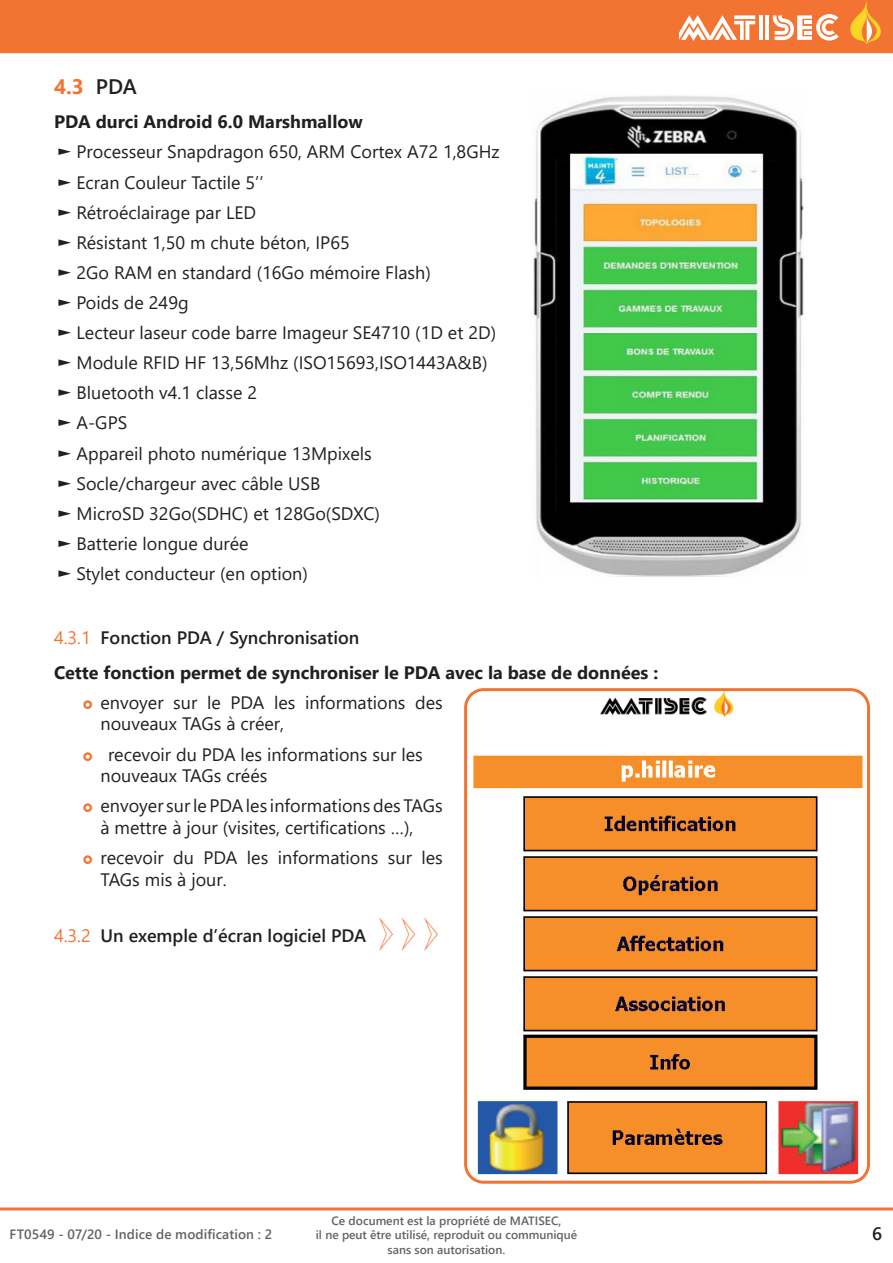
<style>
.page{position:relative;width:893px;height:1263px;background:#fff}
.page>*{position:absolute;margin:0;border:0;box-sizing:border-box;transform-origin:0 0}
.texte{font:45px "Simple Direction Arrows";color:#f37432}
.t1{font:700 21px "Segoe UI";color:#f37432}
.t2{font:18px/21.6px "Segoe UI";color:#231f20}
.texte-2{font:700 18px "Segoe UI";color:#231f20}
.t3{font:600 18px "Segoe UI";color:#231f20}
.t4{font:600 13.5px "Segoe UI";letter-spacing:.005em;color:#636366}
.t5{font:600 12px/14.4px "Segoe UI";color:#636366;text-align:center}
.s1{font-weight:600;color:#231f20}
.s2{font-weight:400;color:#f37432}
</style>
<div class="page">
<div style="left:0;top:0;width:893px;height:53px;background:#f37432"></div>
<hr style="left:759px;top:15px;width:4px;height:25px;background:#fff">
<hr style="left:765px;top:15px;width:4px;height:25px;background:#fff">
<svg style="left:679px;top:15px;width:76px;height:26px"></svg>
<svg style="left:773px;top:14px;width:66px;height:27px"></svg>
<svg style="left:850px;top:0;width:31px;height:45px"></svg>
<hr style="left:0;top:1207px;width:893px;height:3px;background:#f37432">
<img style="left:533px;top:96px;width:271px;height:480px">
<img style="left:473px;top:692px;width:389px;height:487px">
<div style="left:464px;top:688px;width:406px;height:496px;border:3px solid #f37432;border-radius:18px"></div>
<p class="t1" style="left:54px;top:67px;width:85px">4.3 <span class="s1">PDA</span></p>
<p class="texte-2" style="left:54px;top:105px;width:310px">PDA durci Android 6.0 Marshmallow</p>
<p class="t2" style="left:57px;top:140px;width:444px">► Processeur Snapdragon 650, ARM Cortex A72 1,8GHz</p>
<p class="t2" style="left:57px;top:170px;width:208px">► Ecran Couleur Tactile 5’’</p>
<p class="t2" style="left:57px;top:200px;width:201px">► Rétroéclairage par LED</p>
<p class="t2" style="left:57px;top:230px;width:294px">► Résistant 1,50 m chute béton, IP65</p>
<p class="t2" style="left:57px;top:260px;width:375px">► 2Go RAM en standard (16Go mémoire Flash)</p>
<p class="t2" style="left:57px;top:290px;width:133px">► Poids de 249g</p>
<p class="t2" style="left:57px;top:320px;width:441px">► Lecteur laseur code barre Imageur SE4710 (1D et 2D)</p>
<p class="t2" style="left:57px;top:350px;width:432px">► Module RFID HF 13,56Mhz (ISO15693,ISO1443A&amp;B)</p>
<p class="t2" style="left:57px;top:380px;width:202px">► Bluetooth v4.1 classe 2</p>
<p class="t2" style="left:57px;top:411px;width:72px">► A-GPS</p>
<p class="t2" style="left:57px;top:441px;width:316px">► Appareil photo numérique 13Mpixels</p>
<p class="t2" style="left:57px;top:471px;width:265px">► Socle/chargeur avec câble USB</p>
<p class="t2" style="left:57px;top:501px;width:324px">► MicroSD 32Go(SDHC) et 128Go(SDXC)</p>
<p class="t2" style="left:57px;top:531px;width:193px">► Batterie longue durée</p>
<p class="t2" style="left:57px;top:561px;width:252px">► Stylet conducteur (en option)</p>
<p class="t3" style="left:54px;top:621px;width:307px"><span class="s2">4.3.1</span> Fonction PDA / Synchronisation</p>
<p class="texte-2" style="left:54px;top:655px;width:606px">Cette fonction permet de synchroniser le PDA avec la base de données :</p>
<p class="t2" style="left:100px;top:690px;width:344px">envoyer sur le PDA les informations des nouveaux TAGs à créer,</p>
<p class="t2" style="left:100px;top:742px;width:324px;text-indent:8px">recevoir du PDA les informations sur les nouveaux TAGs créés</p>
<p class="t2" style="left:100px;top:793px;width:344px">envoyer surle PDAles informationsdes TAGs à mettre à jour (visites, certifications …),</p>
<p class="t2" style="left:100px;top:845px;width:344px">recevoir du PDA les informations sur les<br>TAGs mis à jour.</p>
<p class="t3" style="left:54px;top:918px;width:314px"><span class="s2">4.3.2</span> Un exemple d’écran logiciel PDA</p>
<p class="texte" style="left:375px;top:912px;width:69px">SSS</p>
<p class="t5" style="left:316px;top:1212px;width:263px">Ce document est la propriété de MATISEC,<br>il ne peut être utilisé, reproduit ou communiqué sans son autorisation.</p>
<p class="t4" style="left:10px;top:1221px;width:264px">FT0549 - 07/20 - Indice de modification : 2</p>
<p class="t3" style="left:872px;top:1216px;width:12px">6</p>
</div>
